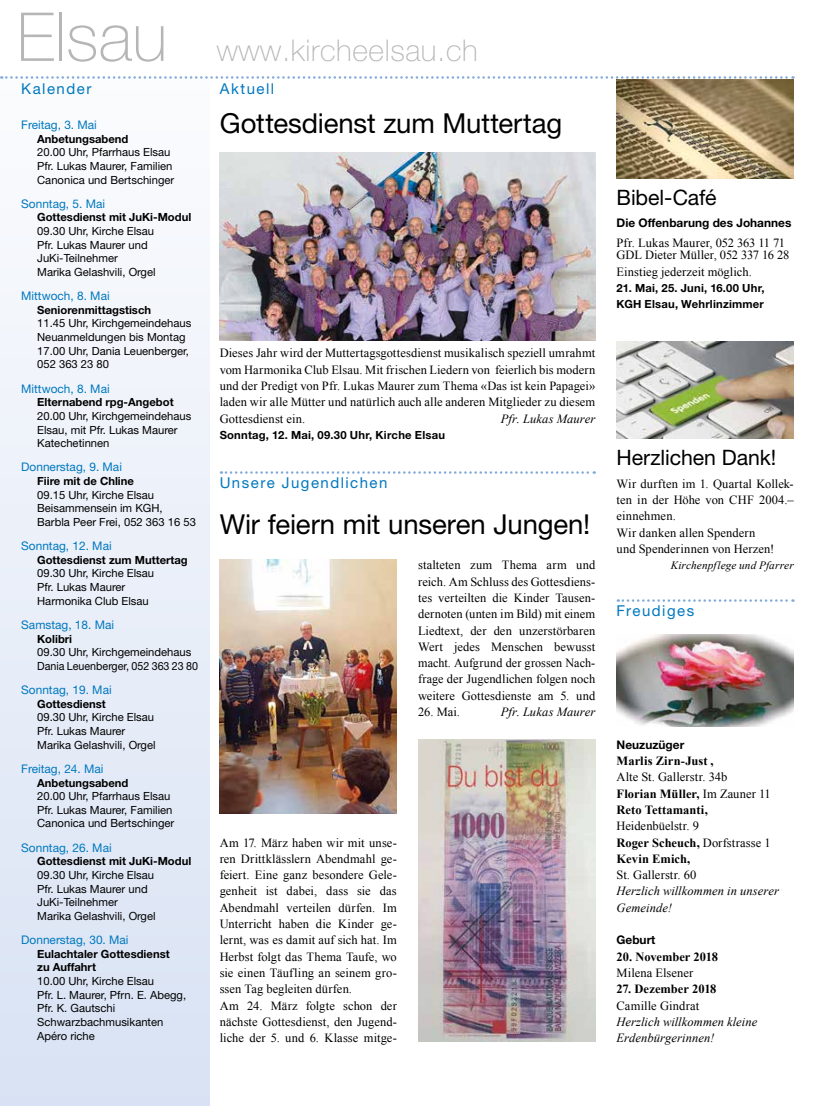
<style>
.page{position:relative;width:815px;height:1106px;background:#fff}
.page>*{position:absolute;margin:0;border:0;box-sizing:border-box;transform-origin:0 0}
.t1{font:100 67.5px "Helvetica Neue LT Std";color:#b7b6b6}
.t2{font:100 30px "Helvetica Neue LT Std";letter-spacing:.02em;color:#b7b6b6}
.t3{font:27.5px "Helvetica Neue LT Std";letter-spacing:-.005em;color:#000}
.t4{font:21.25px "Helvetica Neue LT Std";letter-spacing:-.005em;color:#000}
.t5{font:15px "Helvetica Neue LT Std";letter-spacing:.095em;color:#0078bf}
.t6{font:12.5px/16.2px "Times New Roman";letter-spacing:.005em;color:#000}
.t7{font:italic 12.5px/16.2px "Times New Roman";letter-spacing:.01em;color:#000}
.t8{font:700 12.5px "Times New Roman";color:#000}
.t9{font:11.88px "Helvetica Neue LT Std";color:#0078bf}
.t10{font:700 11.88px "Helvetica Neue LT Std";color:#000}
.t11{font:11.25px/13.6px "Helvetica Neue LT Std";color:#000}
.t12{font:700 11.25px/13.6px "Helvetica Neue LT Std";color:#000}
.t13{font:700 11.25px/16.2px "Helvetica Neue LT Std";letter-spacing:.02em;color:#000}
.t14{font:italic 11.25px "Times New Roman";letter-spacing:.01em;color:#000}
.s1{font-weight:700}
</style>
<div class="page">
<div style="left:0;top:77px;width:209px;height:1029px;background:linear-gradient(to bottom,#fbfcfd,#d9e2f4)"></div>
<img style="left:220px;top:559px;width:177px;height:255px">
<img style="left:220px;top:152px;width:375px;height:188px">
<img style="left:617px;top:80px;width:177px;height:99px">
<svg style="left:618px;top:599px;width:175px;height:3px"></svg>
<img style="left:617px;top:634px;width:177px;height:92px">
<img style="left:617px;top:341px;width:177px;height:98px">
<svg style="left:221px;top:471px;width:374px;height:3px"></svg>
<img style="left:418px;top:739px;width:177px;height:302px">
<svg style="left:1px;top:76px;width:792px;height:3px"></svg>
<h1 class="t1" style="left:17px;top:-2px;width:152px">Elsau</h1>
<h2 class="t2" style="left:217px;top:33px;width:262px">www.kircheelsau.ch</h2>
<p class="t5" style="left:21px;top:80px;width:72px">Kalender</p>
<p class="t5" style="left:220px;top:80px;width:56px">Aktuell</p>
<p class="t9" style="left:21px;top:118px;width:77px">Freitag, 3. Mai</p>
<p class="t12" style="left:37px;top:132px;width:93px">Anbetungsabend</p>
<p class="t11" style="left:37px;top:145px;width:139px">20.00 Uhr, Pfarrhaus Elsau<br>Pfr. Lukas Maurer, Familien<br>Canonica und Bertschinger</p>
<p class="t9" style="left:21px;top:196px;width:85px">Sonntag, 5. Mai</p>
<p class="t12" style="left:37px;top:210px;width:156px">Gottesdienst mit JuKi-Modul</p>
<p class="t11" style="left:37px;top:224px;width:120px">09.30 Uhr, Kirche Elsau<br>Pfr. Lukas Maurer und<br>JuKi-Teilnehmer<br>Marika Gelashvili, Orgel</p>
<p class="t9" style="left:21px;top:289px;width:90px">Mittwoch, 8. Mai</p>
<p class="t12" style="left:37px;top:303px;width:115px">Seniorenmittagstisch</p>
<p class="t11" style="left:37px;top:316px;width:156px">11.45 Uhr, Kirchgemeindehaus<br>Neuanmeldungen bis Montag<br>17.00 Uhr, Dania Leuenberger,<br>052 363 23 80</p>
<p class="t9" style="left:21px;top:381px;width:90px">Mittwoch, 8. Mai</p>
<p class="t12" style="left:37px;top:395px;width:138px">Elternabend rpg-Angebot</p>
<p class="t11" style="left:37px;top:409px;width:156px">20.00 Uhr, Kirchgemeindehaus<br>Elsau, mit Pfr. Lukas Maurer<br>Katechetinnen</p>
<p class="t9" style="left:21px;top:460px;width:102px">Donnerstag, 9. Mai</p>
<p class="t12" style="left:37px;top:474px;width:98px">Fiire mit de Chline</p>
<p class="t11" style="left:37px;top:488px;width:160px">09.15 Uhr, Kirche Elsau<br>Beisammensein im KGH,<br>Barbla Peer Frei, 052 363 16 53</p>
<p class="t9" style="left:21px;top:539px;width:92px">Sonntag, 12. Mai</p>
<p class="t12" style="left:37px;top:553px;width:152px">Gottesdienst zum Muttertag</p>
<p class="t11" style="left:37px;top:566px;width:118px">09.30 Uhr, Kirche Elsau<br>Pfr. Lukas Maurer<br>Harmonika Club Elsau</p>
<p class="t9" style="left:21px;top:617px;width:94px">Samstag, 18. Mai</p>
<p class="t12" style="left:37px;top:631px;width:36px">Kolibri</p>
<p class="t11" style="left:37px;top:645px;width:162px">09.30 Uhr, Kirchgemeindehaus<br>Dania Leuenberger, 052 363 23 80</p>
<p class="t9" style="left:21px;top:683px;width:92px">Sonntag, 19. Mai</p>
<p class="t12" style="left:37px;top:696px;width:70px">Gottesdienst</p>
<p class="t11" style="left:37px;top:710px;width:120px">09.30 Uhr, Kirche Elsau<br>Pfr. Lukas Maurer<br>Marika Gelashvili, Orgel</p>
<p class="t9" style="left:21px;top:761px;width:84px">Freitag, 24. Mai</p>
<p class="t12" style="left:37px;top:775px;width:93px">Anbetungsabend</p>
<p class="t11" style="left:37px;top:789px;width:139px">20.00 Uhr, Pfarrhaus Elsau<br>Pfr. Lukas Maurer, Familien<br>Canonica und Bertschinger</p>
<p class="t9" style="left:21px;top:840px;width:92px">Sonntag, 26. Mai</p>
<p class="t12" style="left:37px;top:854px;width:156px">Gottesdienst mit JuKi-Modul</p>
<p class="t11" style="left:37px;top:868px;width:120px">09.30 Uhr, Kirche Elsau<br>Pfr. Lukas Maurer und<br>JuKi-Teilnehmer<br>Marika Gelashvili, Orgel</p>
<p class="t9" style="left:21px;top:932px;width:109px">Donnerstag, 30. Mai</p>
<p class="t12" style="left:37px;top:946px;width:134px">Eulachtaler Gottesdienst zu Auffahrt</p>
<p class="t11" style="left:37px;top:974px;width:150px">10.00 Uhr, Kirche Elsau<br>Pfr. L. Maurer, Pfrn. E. Abegg,<br>Pfr. K. Gautschi<br>Schwarzbachmusikanten<br>Apéro riche</p>
<h3 class="t3" style="left:220px;top:107px;width:344px">Gottesdienst zum Muttertag</h3>
<p class="t6" style="left:220px;top:345px;width:377px;text-align:justify">Dieses Jahr wird der Muttertagsgottesdienst musikalisch speziell umrahmt vom Harmonika Club Elsau. Mit frischen Liedern von feierlich bis modern und der Predigt von Pfr. Lukas Maurer zum Thema «Das ist kein Papagei» laden wir alle Mütter und natürlich auch alle anderen Mitglieder zu diesem Gottesdienst ein.</p>
<p class="t7" style="left:501px;top:410px;width:96px">Pfr. Lukas Maurer</p>
<p class="t13" style="left:220px;top:426px;width:227px">Sonntag, 12. Mai, 09.30 Uhr, Kirche Elsau</p>
<p class="t5" style="left:220px;top:473px;width:169px">Unsere Jugendlichen</p>
<h3 class="t3" style="left:220px;top:507px;width:372px">Wir feiern mit unseren Jungen!</h3>
<p class="t6" style="left:418px;top:557px;width:179px;text-align:justify">stalteten zum Thema arm und reich. Am Schluss des Gottesdiens&shy;tes verteilten die Kinder Tausen&shy;dernoten (unten im Bild) mit einem Liedtext, der den unzerstörbaren Wert jedes Menschen bewusst macht. Aufgrund der grossen Nach&shy;frage der Jugendlichen folgen noch weitere Gottesdienste am 5. und</p>
<p class="t6" style="left:418px;top:703px;width:43px">26. Mai.</p>
<p class="t7" style="left:501px;top:703px;width:96px">Pfr. Lukas Maurer</p>
<p class="t6" style="left:220px;top:834px;width:179px">Am 17. März haben wir mit unse&shy;ren Drittklässlern Abendmahl ge&shy;feiert. Eine ganz besondere Gele&shy;genheit ist dabei, dass sie das<br>Abendmahl verteilen dürfen. Im<br>Unterricht haben die Kinder ge&shy;lernt, was es damit auf sich hat. Im<br>Herbst folgt das Thema Taufe, wo sie einen Täufling an seinem gro&shy;ssen Tag begleiten dürfen.<br>Am 24. März folgte schon der nächste Gottesdienst, den Jugend&shy;liche der 5. und 6. Klasse mitge-</p>
<h3 class="t4" style="left:617px;top:185px;width:101px">Bibel-Café</h3>
<p class="t10" style="left:617px;top:215px;width:176px">Die Offenbarung des Johannes</p>
<p class="t6" style="left:617px;top:236px;width:174px;line-height:12.5px">Pfr. Lukas Maurer, 052 363 11 71<br>GDL Dieter Müller, 052 337 16 28</p>
<p class="t6" style="left:617px;top:263px;width:137px">Einstieg jederzeit möglich.</p>
<p class="t13" style="left:617px;top:280px;width:150px">21. Mai, 25. Juni, 16.00 Uhr,<br>KGH Elsau, Wehrlinzimmer</p>
<h3 class="t4" style="left:617px;top:445px;width:161px">Herzlichen Dank!</h3>
<p class="t6" style="left:617px;top:475px;width:179px">Wir durften im 1. Quartal Kollek&shy;ten in der Höhe von CHF 2004.– einnehmen.<br>Wir danken allen Spendern<br>und Spenderinnen von Herzen!</p>
<p class="t14" style="left:671px;top:558px;width:124px">Kirchenpflege und Pfarrer</p>
<p class="t5" style="left:617px;top:601px;width:79px">Freudiges</p>
<p class="t10" style="left:617px;top:737px;width:69px">Neuzuzüger</p>
<p class="t8" style="left:617px;top:752px;width:99px">Marlis Zirn-Just ,</p>
<p class="t6" style="left:617px;top:768px;width:156px">Alte St. Gallerstr. 34b<br><span class="s1">Florian Müller,</span> Im Zauner 11<br><span class="s1">Reto Tettamanti,</span></p>
<p class="t6" style="left:617px;top:817px;width:156px">Heidenbüelstr. 9<br><span class="s1">Roger Scheuch,</span> Dorfstrasse 1<br><span class="s1">Kevin Emich,</span></p>
<p class="t6" style="left:617px;top:866px;width:81px">St. Gallerstr. 60</p>
<p class="t7" style="left:617px;top:882px;width:164px">Herzlich willkommen in unserer<br>Gemeinde!</p>
<p class="t10" style="left:617px;top:932px;width:40px">Geburt</p>
<p class="t8" style="left:617px;top:947px;width:103px">20. November 2018</p>
<p class="t6" style="left:617px;top:964px;width:78px">Milena Elsener</p>
<p class="t8" style="left:617px;top:980px;width:101px">27. Dezember 2018</p>
<p class="t6" style="left:617px;top:997px;width:84px">Camille Gindrat</p>
<p class="t7" style="left:617px;top:1013px;width:142px">Herzlich willkommen kleine<br>Erdenbürgerinnen!</p>
</div>
